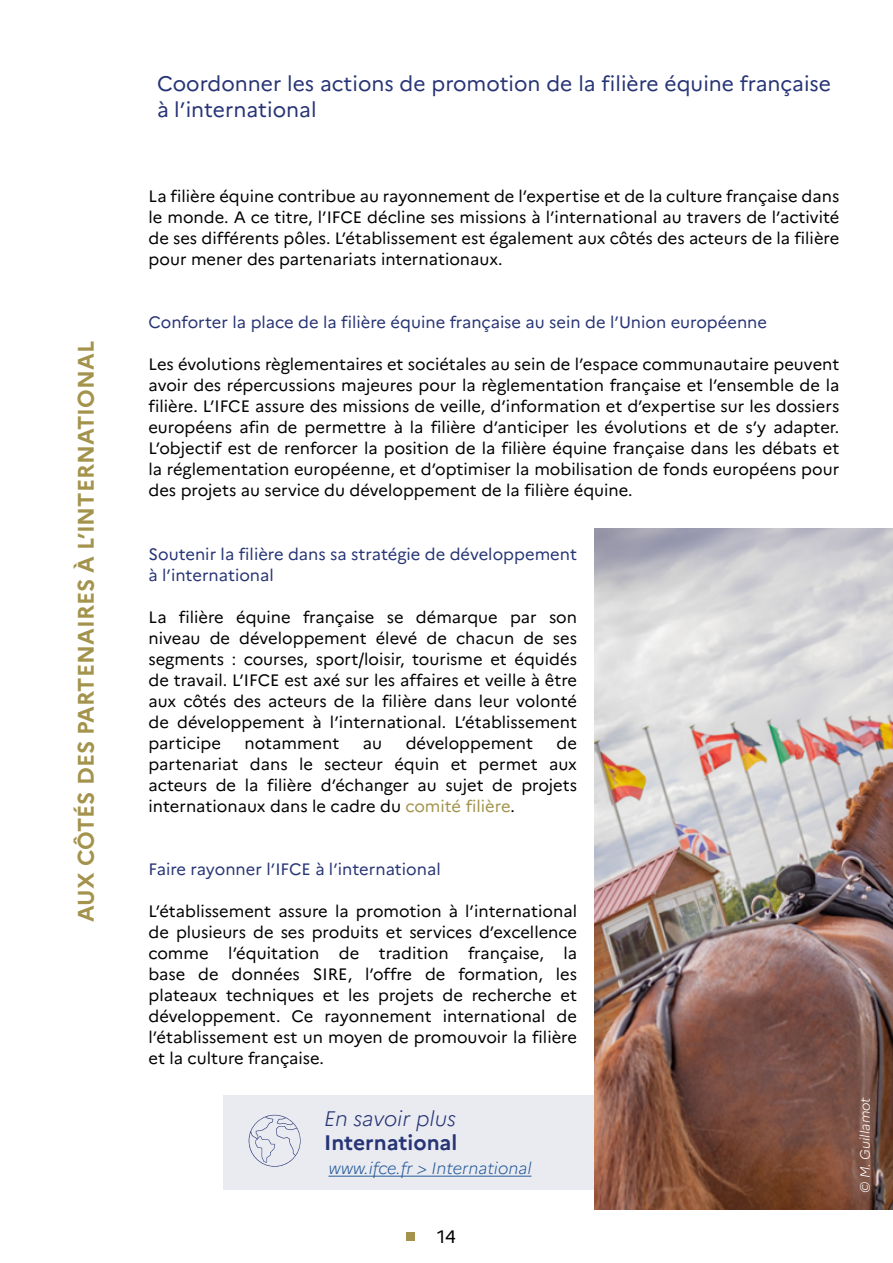
<style>
.page{position:relative;width:893px;height:1263px;background:#fff}
.page>*{position:absolute;margin:0;border:0;box-sizing:border-box;transform-origin:0 0}
.t1{font:700 22.5px "Marianne";color:#a3934c}
.t2{font:21px/25.2px "Marianne";color:#273475}
.t3{font:700 21px "Marianne";color:#273475}
.t4{font:italic 300 21px "Marianne";color:#273475}
.t5{font:18px "Marianne";color:#000}
.t6{font:16.5px/21px "Marianne";color:#000;text-align:justify}
.t7{font:16.5px/21px "Marianne";color:#273475}
.t8{font:italic 300 16.5px "Marianne";color:#275b9b}
.t9{font:italic 300 13.5px "Marianne";color:#fff}
.s1{color:#a3934c}
</style>
<div class="page">
<div style="left:223px;top:1095px;width:616px;height:94px;background:#e9ebf1"></div>
<img style="left:594px;top:529px;width:299px;height:680px">
<hr style="left:328px;top:1176px;width:203px;height:1px;background:#275b9b">
<svg style="left:249px;top:1115px;width:52px;height:52px"></svg>
<div style="left:406px;top:1232px;width:8px;height:9px;background:#a3934c"></div>
<h1 class="t1" style="left:72px;top:922px;width:582px;rotate:-90deg">AUX CÔTÉS DES PARTENAIRES À L’INTERNATIONAL</h1>
<p class="t2" style="left:157px;top:71px;width:675px">Coordonner les actions de promotion de la filière équine française à l’international</p>
<p class="t6" style="left:148px;top:186px;width:692px">La filière équine contribue au rayonnement de l’expertise et de la culture française dans le monde. A ce titre, l’IFCE décline ses missions à l’international au travers de l’activité de ses différents pôles. L’établissement est également aux côtés des acteurs de la filière pour mener des partenariats internationaux.</p>
<p class="t7" style="left:148px;top:312px;width:620px">Conforter la place de la filière équine française au sein de l’Union européenne</p>
<p class="t6" style="left:148px;top:354px;width:692px">Les évolutions règlementaires et sociétales au sein de l’espace communautaire peuvent avoir des répercussions majeures pour la règlementation française et l’ensemble de la filière. L’IFCE assure des missions de veille, d’information et d’expertise sur les dossiers européens afin de permettre à la filière d’anticiper les évolutions et de s’y adapter.<br>L’objectif est de renforcer la position de la filière équine française dans les débats et la réglementation européenne, et d’optimiser la mobilisation de fonds européens pour des projets au service du développement de la filière équine.</p>
<p class="t7" style="left:148px;top:543px;width:430px">Soutenir la filière dans sa stratégie de développement à l’international</p>
<p class="t6" style="left:148px;top:606px;width:430px">La filière équine française se démarque par son niveau de développement élevé de chacun de ses segments : courses, sport/loisir, tourisme et équidés de travail. L’IFCE est axé sur les affaires et veille à être aux côtés des acteurs de la filière dans leur volonté de développement à l’international. L’établissement participe</p>
<p class="t6" style="left:148px;top:732px;width:430px;text-indent:408px">de partenariat dans le secteur équin et permet aux acteurs de la filière d’échanger au sujet de projets internationaux dans le cadre du <span class="s1">comité filière</span>.</p>
<p class="t6" style="left:244px;top:732px;width:96px">notamment</p>
<p class="t6" style="left:363px;top:732px;width:21px">au</p>
<p class="t6" style="left:406px;top:732px;width:129px">développement</p>
<p class="t7" style="left:148px;top:858px;width:294px">Faire rayonner l’IFCE à l’international</p>
<p class="t6" style="left:148px;top:900px;width:430px">L’établissement assure la promotion à l’international de plusieurs de ses produits et services d’excellence comme l’équitation de tradition française, la base de données SIRE, l’offre de formation, les plateaux techniques et les projets de recherche et développement. Ce rayonnement international de l’établissement est un moyen de promouvoir la filière et la culture française.</p>
<p class="t4" style="left:324px;top:1106px;width:133px">En savoir plus</p>
<p class="t3" style="left:324px;top:1130px;width:135px">International</p>
<p class="t8" style="left:328px;top:1158px;width:204px">www.ifce.fr &gt; International</p>
<p class="t5" style="left:437px;top:1225px;width:20px">14</p>
<p class="t9" style="left:857px;top:1193px;width:98px;rotate:-90deg">© M. Guillamot</p>
</div>
